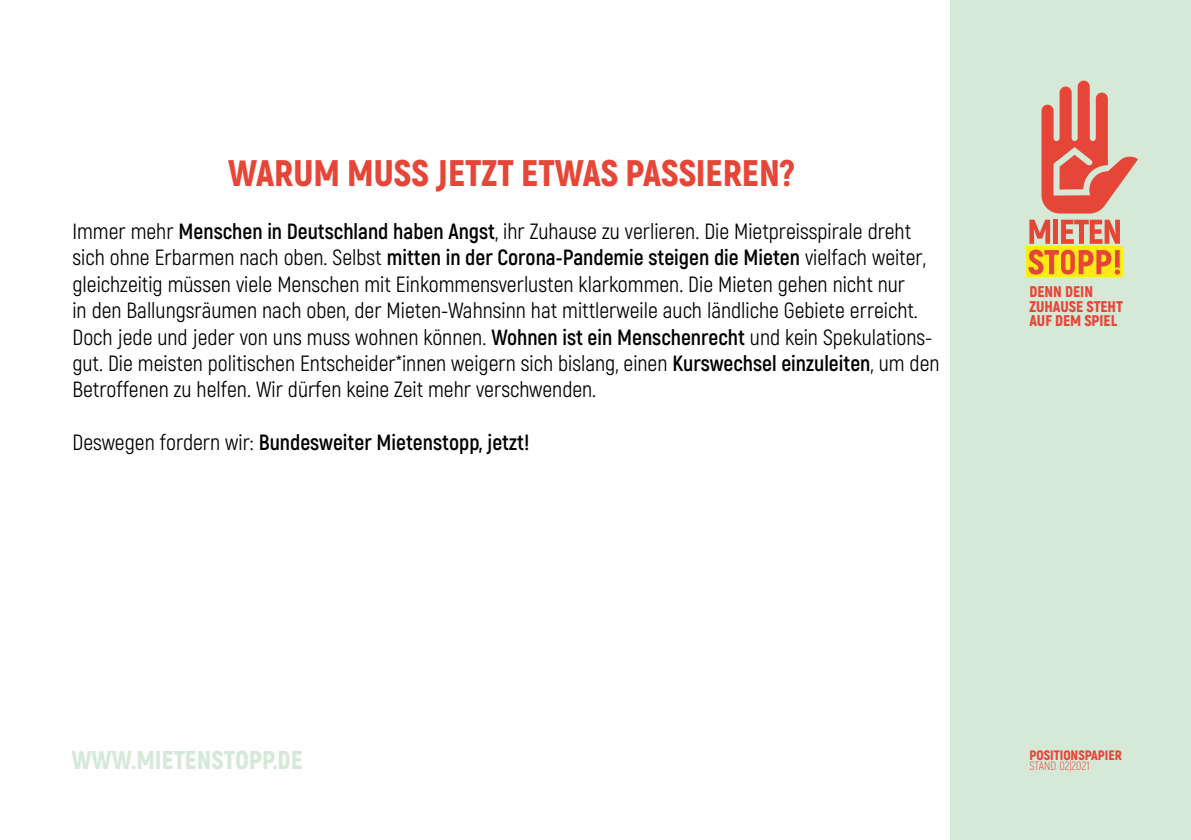
<style>
.page{position:relative;width:1191px;height:840px;background:#fff}
.page>*{position:absolute;margin:0;border:0;box-sizing:border-box;transform-origin:0 0}
.t1{font:900 37px "Akrobat";color:#e64637}
.t2{font:900 25.8px "Akrobat";color:#d6e9d7}
.t3{font:22px/26.4px "Akrobat";color:#000}
.t4{font:700 22px "Akrobat";color:#000}
.t5{font:900 15.4px/14.2px "Akrobat";color:#e64637}
.t6{font:900 13.6px "Akrobat";color:#e64637}
.t7{font:300 12px "Akrobat";color:#e64637}
.s1{font-weight:700}
.s2{font-weight:400}
</style>
<div class="page">
<div style="left:951px;top:0;width:240px;height:839px;background:#d6e9d7"></div>
<div style="left:1026px;top:247px;width:97px;height:30px;background:#fdea17"></div>
<svg style="left:1028px;top:219px;width:92px;height:55px"></svg>
<svg style="left:1041px;top:81px;width:97px;height:132px"></svg>
<h1 class="t1" style="left:228px;top:149px;width:568px">WARUM MUSS JETZT ETWAS PASSIEREN?</h1>
<p class="t3" style="left:72px;top:218px;width:868px">Immer mehr <span class="s1">Menschen in Deutschland haben Angst</span>, ihr Zuhause zu verlieren. Die Mietpreisspirale dreht sich ohne Erbarmen nach oben. Selbst <span class="s1">mitten in der Corona-Pandemie steigen die Mieten</span> vielfach weiter, gleichzeitig müssen viele Menschen mit Einkommensverlusten klarkommen. Die Mieten gehen nicht nur<br>in den Ballungsräumen nach oben, der Mieten-Wahnsinn hat mittlerweile auch ländliche Gebiete erreicht.<br>Doch jede und jeder von uns muss wohnen können. <span class="s1">Wohnen ist ein Menschenrecht</span> und kein Spekulations&shy;gut. Die meisten politischen Entscheider*innen weigern sich bislang, einen <span class="s1">Kurswechsel einzuleiten</span>, um den Betroffenen zu helfen. Wir dürfen keine Zeit mehr verschwenden.</p>
<p class="t4" style="left:72px;top:428px;width:458px"><span class="s2">Deswegen fordern wir:</span> Bundesweiter Mietenstopp, jetzt!</p>
<p class="t5" style="left:1029px;top:284px;width:95px">DENN DEIN<br>ZUHAUSE STEHT<br>AUF DEM SPIEL</p>
<p class="t2" style="left:71px;top:742px;width:233px">WWW.MIETENSTOPP.DE</p>
<p class="t6" style="left:1029px;top:745px;width:94px">POSITIONSPAPIER</p>
<p class="t7" style="left:1029px;top:757px;width:62px">STAND 02|2021</p>
</div>
